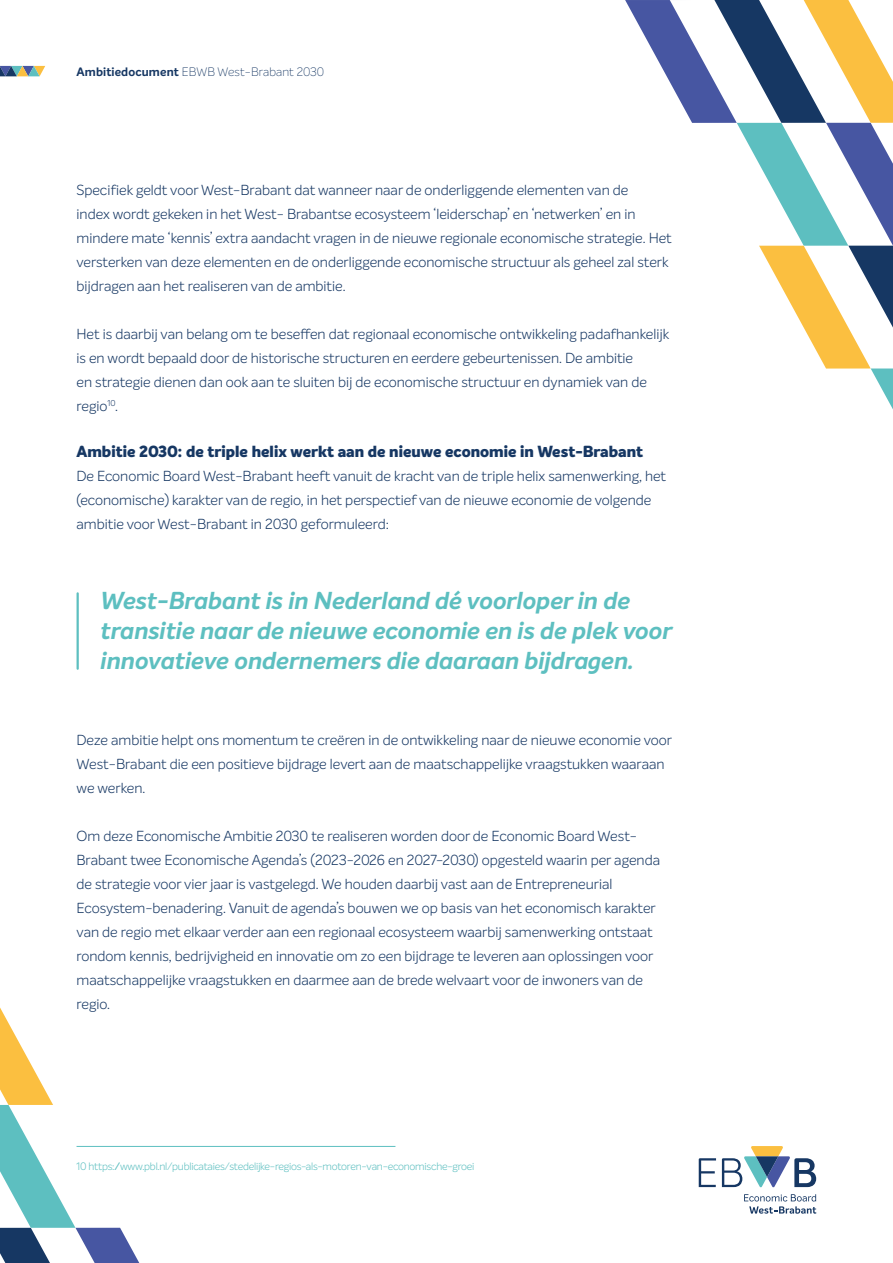
<style>
.page{position:relative;width:893px;height:1263px;background:#fff}
.page>*{position:absolute;margin:0;border:0;box-sizing:border-box;transform-origin:0 0}
.t1{font:italic 700 24px/30px "Intelo";color:#5dbfc0}
.t2{font:800 15.75px "Intelo";color:#163763}
.t3{font:300 14.25px/24px "Intelo";color:#163763}
.t4{font:100 12px "Intelo";letter-spacing:.01em;color:#163763}
.t5{font:300 10.5px "Intelo";letter-spacing:-.02em;color:#5dbfc0}
.s1{font-weight:700}
</style>
<div class="page">
<svg style="left:0;top:66px;width:45px;height:10px"></svg>
<hr style="left:77px;top:593px;width:2px;height:76px;background:#5dbfc0">
<hr style="left:77px;top:1146px;width:318px;height:1px;background:#5dbfc0">
<svg style="left:744px;top:1194px;width:72px;height:20px"></svg>
<svg style="left:699px;top:1158px;width:17px;height:29px"></svg>
<svg style="left:722px;top:1146px;width:94px;height:41px"></svg>
<svg style="left:0;top:1007px;width:139px;height:256px"></svg>
<svg style="left:625px;top:0;width:268px;height:409px"></svg>
<p class="t4" style="left:77px;top:65px;width:249px"><span class="s1">Ambitiedocument</span> EBWB West-Brabant 2030</p>
<p class="t3" style="left:77px;top:179px;width:597px">Specifiek geldt voor West-Brabant dat wanneer naar de onderliggende elementen van de<br>index wordt gekeken in het West- Brabantse ecosysteem ‘leiderschap’ en ‘netwerken’ en in mindere mate ‘kennis’ extra aandacht vragen in de nieuwe regionale economische strategie. Het versterken van deze elementen en de onderliggende economische structuur als geheel zal sterk bijdragen aan het realiseren van de ambitie.</p>
<p class="t3" style="left:77px;top:322px;width:594px">Het is daarbij van belang om te beseffen dat regionaal economische ontwikkeling padafhankelijk is en wordt bepaald door de historische structuren en eerdere gebeurtenissen. De ambitie<br>en strategie dienen dan ook aan te sluiten bij de economische structuur en dynamiek van de regio<sup>10</sup>.</p>
<p class="t2" style="left:77px;top:443px;width:568px">Ambitie 2030: de triple helix werkt aan de nieuwe economie in West-Brabant</p>
<p class="t3" style="left:77px;top:464px;width:591px">De Economic Board West-Brabant heeft vanuit de kracht van de triple helix samenwerking, het (economische) karakter van de regio, in het perspectief van de nieuwe economie de volgende ambitie voor West-Brabant in 2030 geformuleerd:</p>
<h1 class="t1" style="left:101px;top:588px;width:573px">West-Brabant is in Nederland dé voorloper in de transitie naar de nieuwe economie en is de plek voor innovatieve ondernemers die daaraan bijdragen.</h1>
<p class="t3" style="left:77px;top:728px;width:597px">Deze ambitie helpt ons momentum te creëren in de ontwikkeling naar de nieuwe economie voor<br>West-Brabant die een positieve bijdrage levert aan de maatschappelijke vraagstukken waaraan we werken.</p>
<p class="t3" style="left:77px;top:824px;width:585px">Om deze Economische Ambitie 2030 te realiseren worden door de Economic Board West-Brabant twee Economische Agenda’s (2023-2026 en 2027-2030) opgesteld waarin per agenda de strategie voor vier jaar is vastgelegd. We houden daarbij vast aan de Entrepreneurial Ecosystem-benadering. Vanuit de agenda’s bouwen we op basis van het economisch karakter van de regio met elkaar verder aan een regionaal ecosysteem waarbij samenwerking ontstaat rondom kennis, bedrijvigheid en innovatie om zo een bijdrage te leveren aan oplossingen voor maatschappelijke vraagstukken en daarmee aan de brede welvaart voor de inwoners van de regio.</p>
<p class="t5" style="left:77px;top:1161px;width:399px">10 https:/www.pbl.nl/publicataies/stedelijke-regios-als-motoren-van-economische-groei</p>
</div>
